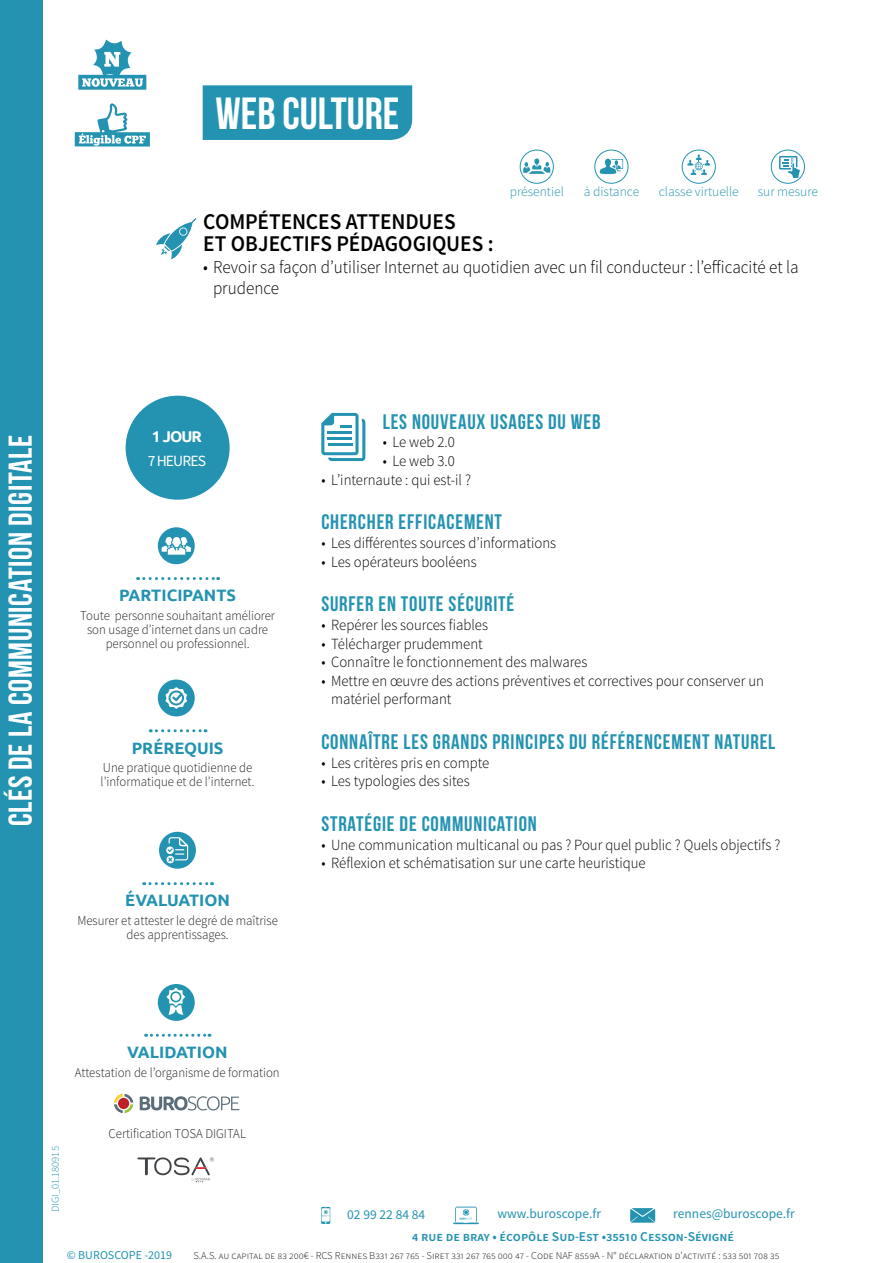
<style>
.page{position:relative;width:893px;height:1263px;background:#fff}
.page>*{position:absolute;margin:0;border:0;box-sizing:border-box;transform-origin:0 0}
.t1{font:700 45px "Bebas Neue";color:#fff}
.t2{font:700 33px "Bebas Neue";letter-spacing:.02em;color:#fff}
.t3{font:600 22.5px/22.8px "Source Sans Pro";letter-spacing:-.005em;color:#000001;scale:.95 1}
.t4{font:700 21px "Bebas Neue";letter-spacing:.04em;color:#2393b1}
.t5{font:300 18px/21.6px "Source Sans Pro";color:#000001;scale:.95 1}
.t6{font:700 16.5px "Ubuntu";color:#2393b1}
.t7{font:15.6px "Source Sans Pro";letter-spacing:-.06em;color:#fff}
.t8{font:700 15.6px "Ubuntu";color:#fff}
.t9{font:300 15.45px/18.6px "Source Sans Pro";color:#000001;scale:.95 1}
.t10{font:300 13.5px/14.2px "Source Sans Pro";color:#231f20;text-align:center;scale:.95 1}
.t11{font:600 13.5px "Source Sans Pro";color:#2393b1}
.t12{font:13.5px "Source Sans Pro";color:#2393b1}
.t13{font:300 13.5px "Source Sans Pro";color:#2393b1}
.t14{font:12px "Source Sans Pro";color:#2393b1}
.t15{font:300 10.5px "Source Sans Pro";color:#231f20}
.t16{font:300 10.5px "Source Sans Pro";color:#2393b1}
</style>
<div class="page">
<div style="left:126px;top:396px;width:104px;height:104px;background:#2393b1;border-radius:50%"></div>
<div style="left:203px;top:85px;width:209px;height:55px;background:#2393b1"></div>
<div style="left:0;top:0;width:43px;height:1263px;background:#2393b1"></div>
<svg style="left:321px;top:1207px;width:9px;height:17px"></svg>
<svg style="left:453px;top:1206px;width:26px;height:18px"></svg>
<svg style="left:630px;top:1208px;width:25px;height:15px"></svg>
<svg style="left:138px;top:577px;width:81px;height:3px"></svg>
<div style="left:158px;top:527px;width:37px;height:37px;background:#2393b1;border-radius:50%"></div>
<svg style="left:162px;top:537px;width:29px;height:18px"></svg>
<svg style="left:150px;top:729px;width:56px;height:3px"></svg>
<div style="left:158px;top:679px;width:37px;height:37px;background:#2393b1;border-radius:50%"></div>
<svg style="left:165px;top:687px;width:22px;height:22px"></svg>
<svg style="left:321px;top:413px;width:44px;height:48px"></svg>
<svg style="left:146px;top:1034px;width:64px;height:3px"></svg>
<svg style="left:114px;top:1094px;width:19px;height:19px"></svg>
<svg style="left:140px;top:1096px;width:99px;height:14px"></svg>
<svg style="left:137px;top:1157px;width:77px;height:25px"></svg>
<svg style="left:158px;top:984px;width:37px;height:37px"></svg>
<svg style="left:144px;top:882px;width:68px;height:3px"></svg>
<svg style="left:159px;top:832px;width:37px;height:37px"></svg>
<div style="left:594px;top:150px;width:34px;height:34px;border:1px solid #2393b1;border-radius:50%"></div>
<div style="left:520px;top:150px;width:34px;height:34px;border:1px solid #2393b1;border-radius:50%"></div>
<div style="left:682px;top:150px;width:34px;height:34px;border:1px solid #2393b1;border-radius:50%"></div>
<div style="left:771px;top:150px;width:34px;height:34px;border:1px solid #2393b1;border-radius:50%"></div>
<svg style="left:779px;top:156px;width:21px;height:22px"></svg>
<svg style="left:523px;top:158px;width:27px;height:16px"></svg>
<svg style="left:687px;top:154px;width:23px;height:21px"></svg>
<svg style="left:600px;top:159px;width:23px;height:15px"></svg>
<svg style="left:78px;top:39px;width:68px;height:51px"></svg>
<svg style="left:75px;top:103px;width:75px;height:44px"></svg>
<svg style="left:156px;top:218px;width:40px;height:41px"></svg>
<h1 class="t1" style="left:215px;top:88px;width:186px">WEB CULTURE</h1>
<p class="t13" style="left:510px;top:184px;width:56px">présentiel</p>
<p class="t13" style="left:584px;top:184px;width:57px">à distance</p>
<p class="t13" style="left:659px;top:184px;width:82px">classe virtuelle</p>
<p class="t13" style="left:758px;top:184px;width:62px">sur mesure</p>
<h3 class="t3" style="left:203px;top:210px;width:307px">COMPÉTENCES ATTENDUES<br>ET OBJECTIFS PÉDAGOGIQUES :</h3>
<p class="t5" style="left:213px;top:256px;width:618px;text-indent:-10px">• Revoir sa façon d’utiliser Internet au quotidien avec un fil conducteur : l’efficacité et la prudence</p>
<h2 class="t2" style="left:2px;top:826px;width:393px;rotate:-90deg">CLÉS DE LA COMMUNICATION DIGITALE</h2>
<p class="t8" style="left:152px;top:427px;width:51px">1 JOUR</p>
<p class="t7" style="left:148px;top:451px;width:60px">7 HEURES</p>
<p class="t6" style="left:119px;top:585px;width:119px">PARTICIPANTS</p>
<p class="t10" style="left:80px;top:608px;width:207px">Toute personne souhaitant améliorer son usage d’internet dans un cadre personnel ou professionnel.</p>
<p class="t6" style="left:132px;top:738px;width:93px">PRÉREQUIS</p>
<p class="t10" style="left:101px;top:760px;width:164px;text-align:left">Une pratique quotidienne de l’informatique et de l’internet.</p>
<p class="t6" style="left:125px;top:890px;width:106px">ÉVALUATION</p>
<p class="t10" style="left:77px;top:913px;width:213px">Mesurer et attester le degré de maîtrise des apprentissages.</p>
<h3 class="t4" style="left:383px;top:410px;width:219px">LES NOUVEAUX USAGES DU WEB</h3>
<p class="t9" style="left:383px;top:433px;width:77px">• Le web 2.0</p>
<p class="t9" style="left:383px;top:452px;width:77px">• Le web 3.0</p>
<p class="t9" style="left:321px;top:470px;width:159px">• L’internaute : qui est-il ?</p>
<h3 class="t4" style="left:321px;top:510px;width:182px">CHERCHER EFFICACEMENT</h3>
<p class="t9" style="left:321px;top:533px;width:249px">• Les différentes sources d’informations</p>
<p class="t9" style="left:321px;top:552px;width:165px">• Les opérateurs booléens</p>
<h3 class="t4" style="left:321px;top:592px;width:194px">SURFER EN TOUTE SÉCURITÉ</h3>
<p class="t9" style="left:321px;top:615px;width:177px">• Repérer les sources fiables</p>
<p class="t9" style="left:321px;top:634px;width:171px">• Télécharger prudemment</p>
<p class="t9" style="left:321px;top:653px;width:282px">• Connaître le fonctionnement des malwares</p>
<p class="t9" style="left:331px;top:671px;width:457px;text-indent:-10px">• Mettre en œuvre des actions préventives et correctives pour conserver un matériel performant</p>
<h3 class="t4" style="left:321px;top:730px;width:455px">CONNAÎTRE LES GRANDS PRINCIPES DU RÉFÉRENCEMENT NATUREL</h3>
<p class="t9" style="left:321px;top:753px;width:178px">• Les critères pris en compte</p>
<p class="t9" style="left:321px;top:772px;width:158px">• Les typologies des sites</p>
<h3 class="t4" style="left:321px;top:812px;width:217px">STRATÉGIE DE COMMUNICATION</h3>
<p class="t9" style="left:321px;top:835px;width:485px">• Une communication multicanal ou pas ? Pour quel public ? Quels objectifs ?</p>
<p class="t9" style="left:321px;top:854px;width:343px">• Réflexion et schématisation sur une carte heuristique</p>
<p class="t6" style="left:127px;top:1042px;width:102px">VALIDATION</p>
<p class="t10" style="left:75px;top:1065px;width:217px">Attestation de l’organisme de formation</p>
<p class="t16" style="left:49px;top:1212px;width:67px;rotate:-90deg">DIGI_01.180915</p>
<p class="t10" style="left:109px;top:1126px;width:146px">Certification TOSA DIGITAL</p>
<p class="t12" style="left:347px;top:1206px;width:80px">02 99 22 84 84</p>
<p class="t12" style="left:497px;top:1205px;width:105px">www.buroscope.fr</p>
<p class="t12" style="left:673px;top:1205px;width:123px">rennes@buroscope.fr</p>
<p class="t11" style="left:412px;top:1228px;width:324px">4 rue de bray • écopôle Sud-Est •35510 Cesson-Sévigné</p>
<p class="t14" style="left:67px;top:1248px;width:107px">© BUROSCOPE -2019</p>
<p class="t15" style="left:193px;top:1249px;width:587px">S.A.S. au capital de 83 200€ - RCS Rennes B331 267 765 - Siret 331 267 765 000 47 - Code NAF 8559A - N° déclaration d'activité : 533 501 708 35</p>
</div>
